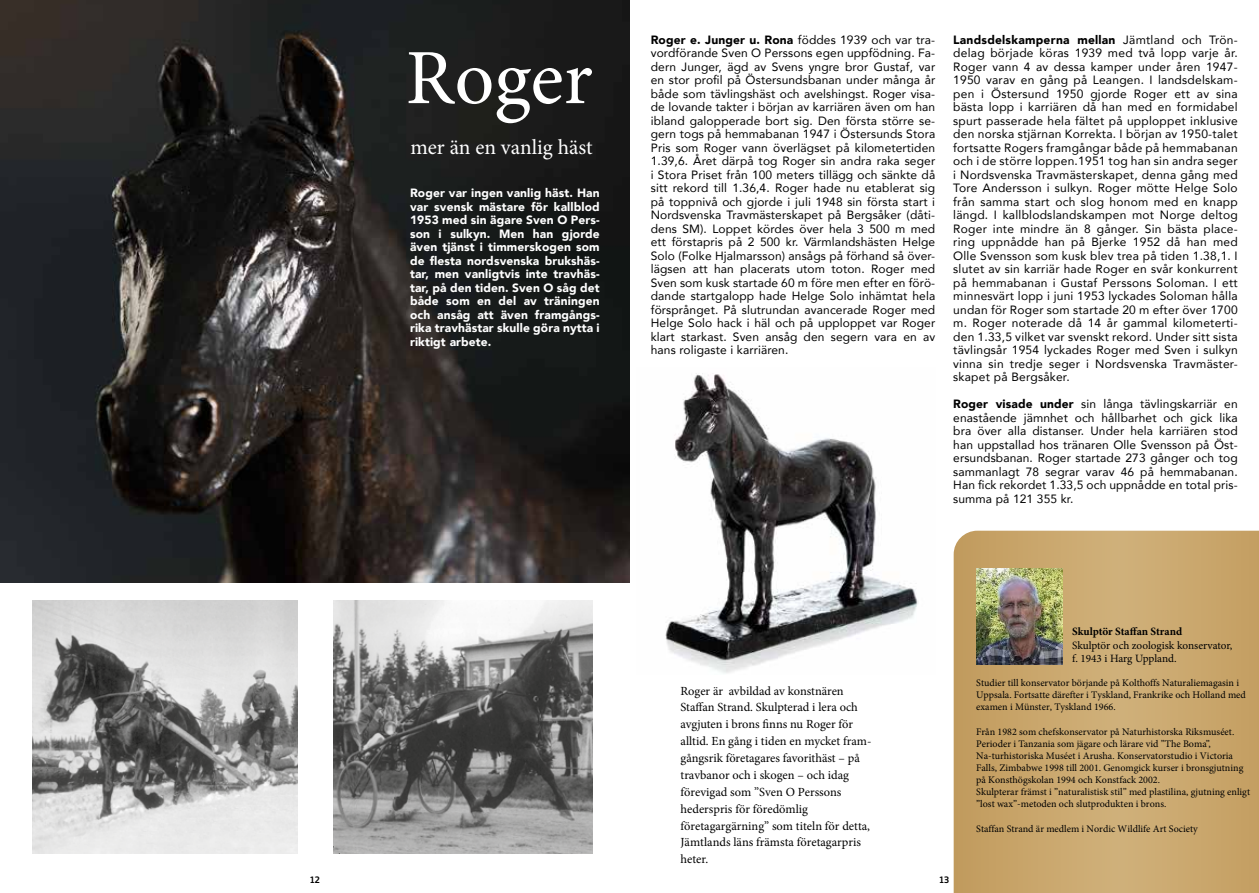
<style>
.page{position:relative;width:1259px;height:893px;background:#fff}
.page>*{position:absolute;margin:0;border:0;box-sizing:border-box;transform-origin:0 0}
.t1{font:78.3px "Minion Pro";color:#fff}
.t2{font:21.3px "Minion Pro";color:#fff}
.t3{font:12.45px/16.8px "Minion Pro";color:#000}
.t4{font:12px/13.5px "Avenir";letter-spacing:.01em;color:#000;text-align:justify}
.t5{font:900 12px/13.5px "Avenir";letter-spacing:.01em;color:#fff;text-align:justify}
.t6{font:11.25px/13.5px "Minion Pro";letter-spacing:-.005em;color:#000}
.t7{font:700 11.25px "Minion Pro";letter-spacing:-.005em;color:#000}
.t8{font:10.05px/12.1px "Minion Pro";color:#000}
.t9{font:700 9px "ATG Text";color:#000}
.s1{font-weight:900}
</style>
<div class="page">
<img style="left:333px;top:601px;width:259px;height:252px">
<svg style="left:333px;top:846px;width:7px;height:8px"></svg>
<img style="left:33px;top:601px;width:264px;height:252px">
<img style="left:0;top:0;width:629px;height:583px">
<svg style="left:0;top:0;width:2px;height:6px"></svg>
<img style="left:665px;top:373px;width:253px;height:300px">
<svg style="left:953px;top:530px;width:306px;height:363px;background:#c5a670"></svg>
<h1 class="t1" style="left:406px;top:26px;width:189px">Roger</h1>
<h2 class="t2" style="left:410px;top:133px;width:184px">mer än en vanlig häst</h2>
<p class="t5" style="left:410px;top:186px;width:191px">Roger var ingen vanlig häst. Han var svensk mästare för kallblod 1953 med sin ägare Sven O Pers&shy;son i sulkyn. Men han gjorde även tjänst i timmerskogen som de flesta nordsvenska brukshäs&shy;tar, men vanligtvis inte travhäs&shy;tar, på den tiden. Sven O såg det både som en del av träningen och ansåg att även framgångs&shy;rika travhästar skulle göra nytta i riktigt arbete.</p>
<p class="t4" style="left:651px;top:33px;width:286px"><span class="s1">Roger e. Junger u. Rona</span> föddes 1939 och var tra&shy;vordförande Sven O Perssons egen uppfödning. Fa&shy;dern Junger, ägd av Svens yngre bror Gustaf, var en stor profil på Östersundsbanan under många år både som tävlingshäst och avelshingst. Roger visa&shy;de lovande takter i början av karriären även om han ibland galopperade bort sig. Den första större se&shy;gern togs på hemmabanan 1947 i Östersunds Stora Pris som Roger vann överlägset på kilometertiden 1.39,6. Året därpå tog Roger sin andra raka seger i Stora Priset från 100 meters tillägg och sänkte då sitt rekord till 1.36,4. Roger hade nu etablerat sig på toppnivå och gjorde i juli 1948 sin första start i Nordsvenska Travmästerskapet på Bergsåker (dåti&shy;dens SM). Loppet kördes över hela 3 500 m med ett förstapris på 2 500 kr. Värmlandshästen Helge Solo (Folke Hjalmarsson) ansågs på förhand så över&shy;lägsen att han placerats utom toton. Roger med Sven som kusk startade 60 m före men efter en förö&shy;dande startgalopp hade Helge Solo inhämtat hela försprånget. På slutrundan avancerade Roger med Helge Solo hack i häl och på upploppet var Roger klart starkast. Sven ansåg den segern vara en av hans roligaste i karriären.</p>
<p class="t4" style="left:953px;top:33px;width:286px"><span class="s1">Landsdelskamperna mellan</span> Jämtland och Trön&shy;delag började köras 1939 med två lopp varje år.<br>Roger vann 4 av dessa kamper under åren 1947- 1950 varav en gång på Leangen. I landsdelskam&shy;pen i Östersund 1950 gjorde Roger ett av sina bästa lopp i karriären då han med en formidabel spurt passerade hela fältet på upploppet inklusive den norska stjärnan Korrekta. I början av 1950-talet fortsatte Rogers framgångar både på hemmabanan och i de större loppen.1951 tog han sin andra seger i Nordsvenska Travmästerskapet, denna gång med Tore Andersson i sulkyn. Roger mötte Helge Solo från samma start och slog honom med en knapp längd. I kallblodslandskampen mot Norge deltog Roger inte mindre än 8 gånger. Sin bästa place&shy;ring uppnådde han på Bjerke 1952 då han med Olle Svensson som kusk blev trea på tiden 1.38,1. I slutet av sin karriär hade Roger en svår konkurrent på hemmabanan i Gustaf Perssons Soloman. I ett minnesvärt lopp i juni 1953 lyckades Soloman hålla undan för Roger som startade 20 m efter över 1700 m. Roger noterade då 14 år gammal kilometerti&shy;den 1.33,5 vilket var svenskt rekord. Under sitt sista tävlingsår 1954 lyckades Roger med Sven i sulkyn vinna sin tredje seger i Nordsvenska Travmäster&shy;skapet på Bergsåker.</p>
<p class="t4" style="left:953px;top:397px;width:286px"><span class="s1">Roger visade under</span> sin långa tävlingskarriär en enastående jämnhet och hållbarhet och gick lika bra över alla distanser. Under hela karriären stod han uppstallad hos tränaren Olle Svensson på Öst&shy;ersundsbanan. Roger startade 273 gånger och tog sammanlagt 78 segrar varav 46 på hemmabanan.<br>Han fick rekordet 1.33,5 och uppnådde en total pris&shy;summa på 121 355 kr.</p>
<p class="t3" style="left:680px;top:682px;width:192px">Roger är avbildad av konstnären<br>Staffan Strand. Skulpterad i lera och avgjuten i brons finns nu Roger för alltid. En gång i tiden en mycket fram&shy;gångsrik företagares favorithäst – på travbanor och i skogen – och idag förevigad som ”Sven O Perssons hederspris för föredömlig företagargärning” som titeln för detta,<br>Jämtlands läns främsta företagarpris heter.</p>
<p class="t7" style="left:1072px;top:624px;width:112px">Skulptör Staffan Strand</p>
<p class="t6" style="left:1072px;top:638px;width:162px">Skulptör och zoologisk konservator, f. 1943 i Harg Uppland.</p>
<p class="t8" style="left:976px;top:677px;width:271px">Studier till konservator börjande på Kolthoffs Naturaliemagasin i<br>Uppsala. Fortsatte därefter i Tyskland, Frankrike och Holland med examen i Münster, Tyskland 1966.</p>
<p class="t8" style="left:976px;top:725px;width:275px">Från 1982 som chefskonservator på Naturhistorska Riksmuséet.<br>Perioder i Tanzania som jägare och lärare vid ”The Boma”, Na-turhistoriska Muséet i Arusha. Konservatorstudio i Victoria Falls, Zimbabwe 1998 till 2001. Genomgick kurser i bronsgjutning på Konsthögskolan 1994 och Konstfack 2002.<br>Skulpterar främst i ”naturalistisk stil” med plastilina, gjutning enligt ”lost wax”-metoden och slutprodukten i brons.</p>
<p class="t8" style="left:976px;top:822px;width:223px">Staffan Strand är medlem i Nordic Wildlife Art Society</p>
<p class="t9" style="left:310px;top:874px;width:12px">12</p>
<p class="t9" style="left:939px;top:874px;width:12px">13</p>
</div>
